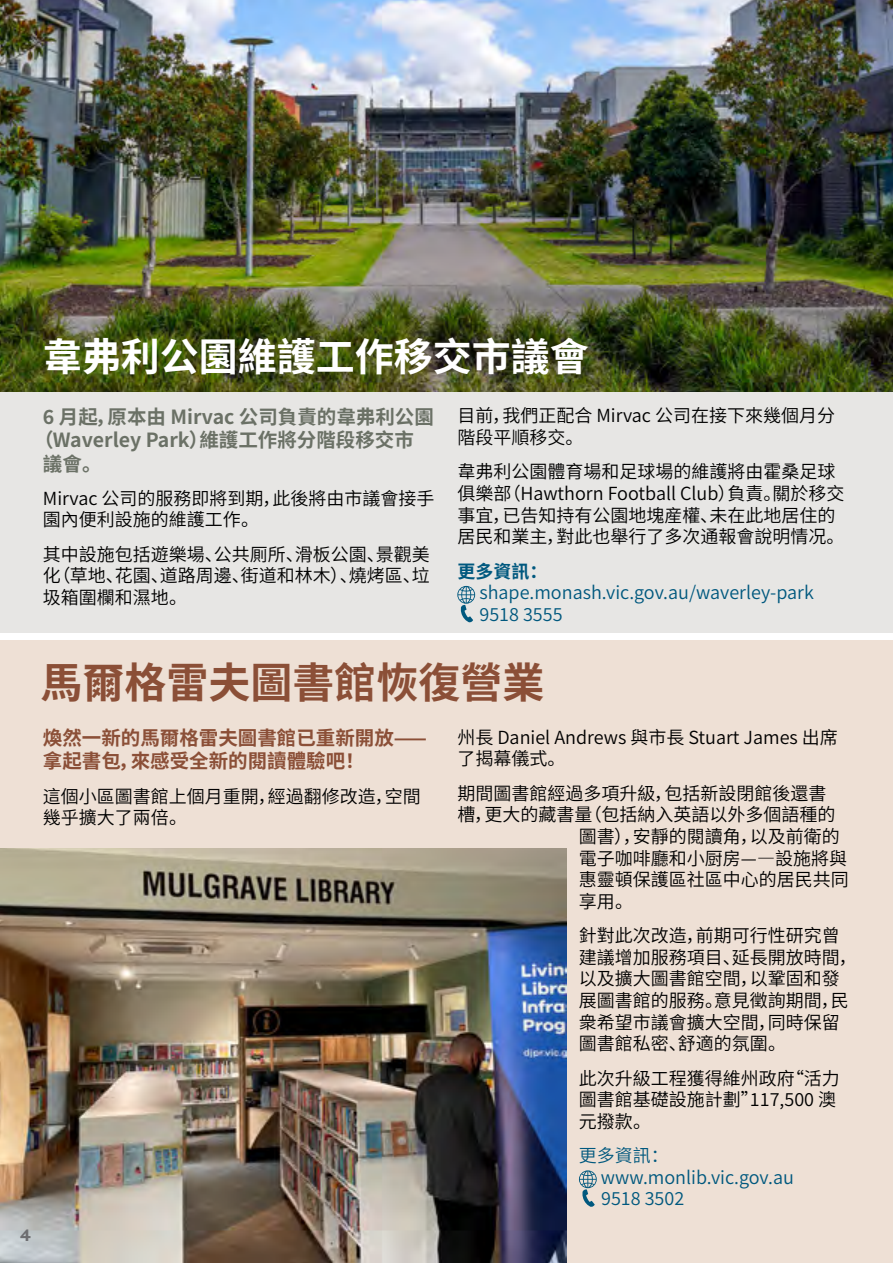
<style>
.page{position:relative;width:893px;height:1263px;background:#fff}
.page>*{position:absolute;margin:0;border:0;box-sizing:border-box;transform-origin:0 0}
.t1{font:700 42px "Source Han Sans CN";color:#8b4f37}
.t2{font:700 39px "Source Han Sans CN";color:#fff}
.First_Sentence{font:700 19.5px "Source Han Sans CN";color:#6b7166}
.First_Sentence-2{font:700 19.5px/23.4px "Source Han Sans CN";color:#8b4f37}
.Para_1{font:18px/21.6px "Source Han Sans CN";color:#000}
.Para_1-2{font:18px/21.6px "Source Han Sans CN";color:#00587e}
.Para_1-3{font:700 18px "Source Han Sans CN";color:#00587e}
.t3{font:700 16.5px "Filson Pro";color:#6d6e71}
</style>
<div class="page">
<div style="left:0;top:33px;width:893px;height:600px;background:#e7e6e4"></div>
<div style="left:0;top:640px;width:893px;height:623px;background:#eee0d5"></div>
<img style="left:0;top:848px;width:566px;height:415px">
<img style="left:0;top:0;width:863px;height:391px">
<svg style="left:457px;top:586px;width:18px;height:37px"></svg>
<svg style="left:579px;top:1170px;width:18px;height:37px"></svg>
<img style="left:863px;top:0;width:29px;height:392px">
<hr style="left:892px;top:0;width:1px;height:1263px;background:#58595b">
<h1 class="t2" style="left:43px;top:335px;width:548px">韋弗利公園維護工作移交市議會</h1>
<h3 class="First_Sentence" style="left:43px;top:406px;width:392px">6 月起，原本由 Mirvac 公司負責的韋弗利公園</h3>
<h3 class="First_Sentence" style="left:34px;top:429px;width:381px">（Waverley Park）維護工作將分階段移交市</h3>
<h3 class="First_Sentence" style="left:43px;top:452px;width:60px">議會。</h3>
<p class="Para_1" style="left:43px;top:488px;width:393px">Mirvac 公司的服務即將到期，此後將由市議會接手園內便利設施的維護工作。</p>
<p class="Para_1" style="left:43px;top:544px;width:389px;text-align:justify">其中設施包括遊樂場、公共厠所、滑板公園、景觀美化（草地、花園、道路周邊、街道和林木）、燒烤區、垃圾箱圍欄和濕地。</p>
<p class="Para_1" style="left:457px;top:405px;width:379px">目前，我們正配合 Mirvac 公司在接下來幾個月分階段平順移交。</p>
<p class="Para_1" style="left:457px;top:461px;width:389px">韋弗利公園體育場和足球場的維護將由霍桑足球俱樂部（Hawthorn Football Club）負責。關於移交事宜，已告知持有公園地塊産權、未在此地居住的居民和業主，對此也舉行了多次通報會說明情况。</p>
<p class="Para_1-3" style="left:457px;top:561px;width:91px">更多資訊：</p>
<p class="Para_1-2" style="left:479px;top:582px;width:336px">shape.monash.vic.gov.au/waverley-park</p>
<p class="Para_1-2" style="left:480px;top:604px;width:85px">9518 3555</p>
<p class="t3" style="left:20px;top:1225px;width:12px">4</p>
<h1 class="t1" style="left:41px;top:659px;width:506px">馬爾格雷夫圖書館恢復營業</h1>
<h3 class="First_Sentence-2" style="left:43px;top:727px;width:386px">煥然一新的馬爾格雷夫圖書館已重新開放——拿起書包，來感受全新的閱讀體驗吧！</h3>
<p class="Para_1" style="left:43px;top:786px;width:380px">這個小區圖書館上個月重開，經過翻修改造，空間幾乎擴大了兩倍。</p>
<p class="Para_1" style="left:457px;top:727px;width:382px">州長 Daniel Andrews 與市長 Stuart James 出席了揭幕儀式。</p>
<p class="Para_1" style="left:457px;top:783px;width:370px">期間圖書館經過多項升級，包括新設閉館後還書</p>
<p class="Para_1" style="left:457px;top:804px;width:379px">槽，更大的藏書量（包括納入英語以外多個語種的</p>
<p class="Para_1" style="left:579px;top:826px;width:262px">圖書），安靜的閱讀角，以及前衛的</p>
<p class="Para_1" style="left:579px;top:847px;width:270px">電子咖啡廳和小厨房——設施將與</p>
<p class="Para_1" style="left:579px;top:869px;width:271px">惠靈頓保護區社區中心的居民共同</p>
<p class="Para_1" style="left:579px;top:891px;width:56px">享用。</p>
<p class="Para_1" style="left:579px;top:925px;width:279px">針對此次改造，前期可行性研究曾建議增加服務項目、延長開放時間，以及擴大圖書館空間，以鞏固和發展圖書館的服務。意見徵詢期間，民衆希望市議會擴大空間，同時保留圖書館私密、舒適的氛圍。</p>
<p class="Para_1" style="left:579px;top:1067px;width:262px">此次升級工程獲得維州政府“活力圖書館基礎設施計劃”117,500 澳元撥款。</p>
<p class="Para_1-2" style="left:601px;top:1145px;width:194px;text-indent:-22px">更多資訊：www.monlib.vic.gov.au</p>
<p class="Para_1-2" style="left:601px;top:1188px;width:85px">9518 3502</p>
</div>
